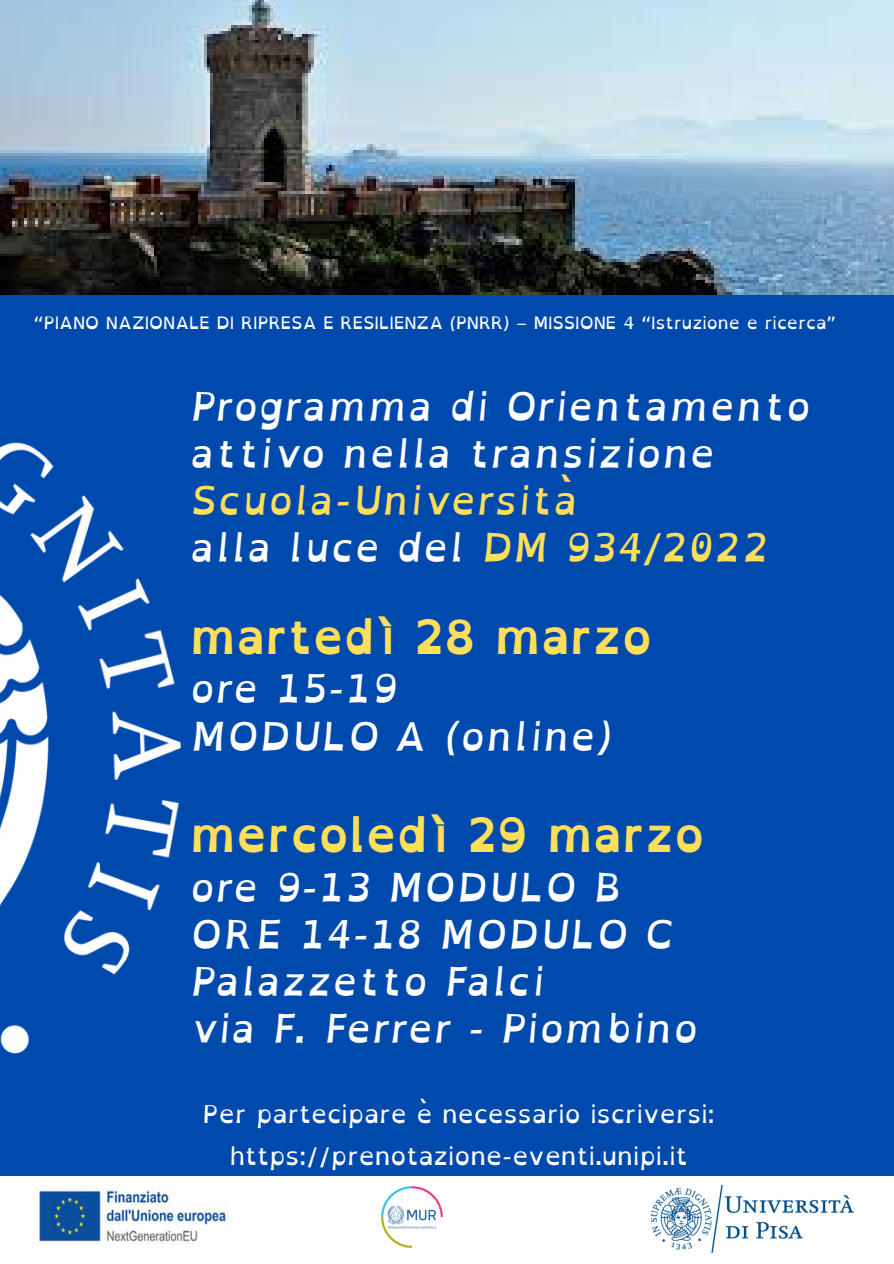
<style>
.page{position:relative;width:894px;height:1264px;background:#fff}
.page>*{position:absolute;margin:0;border:0;box-sizing:border-box;transform-origin:0 0}
.t1{font:700 48px "Open Dyslexic";color:#ffde59}
.t2{font:italic 700 40.5px/47.2px "Open Dyslexic";color:#fff}
.t3{font:italic 700 40.5px/47.2px "Open Dyslexic";color:#ffde59}
.t4{font:24.6px/41.7px "Open Dyslexic";color:#fff;text-align:center}
.t5{font:17.1px "Open Dyslexic";color:#fff}
.s1{color:#fff}
</style>
<div class="page">
<div style="left:0;top:0;width:893px;height:1175px;background:#004aad"></div>
<img style="left:38px;top:1188px;width:190px;height:54px">
<img style="left:381px;top:1186px;width:62px;height:62px">
<img style="left:651px;top:1185px;width:202px;height:67px">
<img style="left:0;top:442px;width:180px;height:612px">
<img style="left:0;top:0;width:893px;height:294px">
<p class="t5" style="left:34px;top:307px;width:803px">“PIANO NAZIONALE DI RIPRESA E RESILIENZA (PNRR) – MISSIONE 4 “Istruzione e ricerca”</p>
<p class="t2" style="left:190px;top:381px;width:622px">Programma di Orientamento attivo nella transizione</p>
<p class="t3" style="left:190px;top:476px;width:580px">Scuola-Università<br><span class="s1">alla luce del</span> DM 934/2022</p>
<p class="t1" style="left:190px;top:593px;width:464px">martedì 28 marzo</p>
<p class="t2" style="left:190px;top:664px;width:423px">ore 15-19<br>MODULO A (online)</p>
<p class="t1" style="left:190px;top:792px;width:516px">mercoledì 29 marzo</p>
<p class="t2" style="left:190px;top:862px;width:509px">ore 9-13 MODULO B<br>ORE 14-18 MODULO C<br>Palazzetto Falci<br>via F. Ferrer - Piombino</p>
<p class="t4" style="left:203px;top:1092px;width:513px">Per partecipare è necessario iscriversi: https://prenotazione-eventi.unipi.it</p>
</div>
